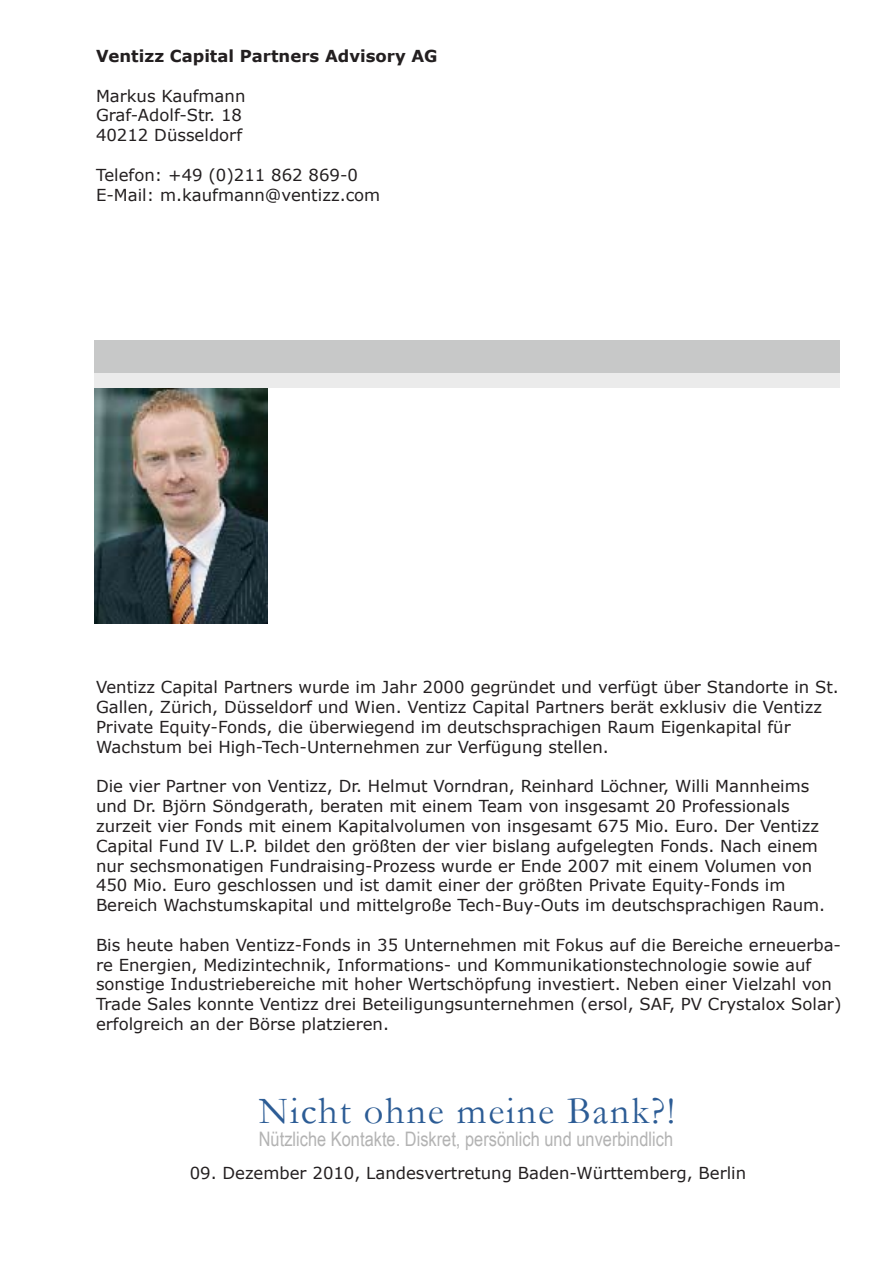
<style>
.page{position:relative;width:893px;height:1263px;background:#fff}
.page>*{position:absolute;margin:0;border:0;box-sizing:border-box;transform-origin:0 0}
.t1{font:38.55px "Garamond";letter-spacing:.045em;color:#2c5c95}
.t2{font:19.95px "Arial Narrow";color:#b3b3b3}
.t3{font:16.5px/19.8px "Verdana";color:#231f20}
.t4{font:700 16.5px "Verdana";color:#231f20}
</style>
<div class="page">
<div style="left:94px;top:373px;width:746px;height:14px;background:#ebebeb"></div>
<div style="left:94px;top:340px;width:746px;height:33px;background:#c7c8c8"></div>
<img style="left:94px;top:388px;width:173px;height:236px">
<p class="t4" style="left:96px;top:46px;width:343px">Ventizz Capital Partners Advisory AG</p>
<p class="t3" style="left:96px;top:85px;width:151px">Markus Kaufmann<br>Graf-Adolf-Str. 18<br>40212 Düsseldorf</p>
<p class="t3" style="left:96px;top:164px;width:286px">Telefon: +49 (0)211 862 869-0<br>E-Mail: m.kaufmann@ventizz.com</p>
<p class="t3" style="left:96px;top:677px;width:744px">Ventizz Capital Partners wurde im Jahr 2000 gegründet und verfügt über Standorte in St.<br>Gallen, Zürich, Düsseldorf und Wien. Ventizz Capital Partners berät exklusiv die Ventizz Private Equity-Fonds, die überwiegend im deutschsprachigen Raum Eigenkapital für Wachstum bei High-Tech-Unternehmen zur Verfügung stellen.</p>
<p class="t3" style="left:96px;top:776px;width:731px">Die vier Partner von Ventizz, Dr. Helmut Vorndran, Reinhard Löchner, Willi Mannheims und Dr. Björn Söndgerath, beraten mit einem Team von insgesamt 20 Professionals zurzeit vier Fonds mit einem Kapitalvolumen von insgesamt 675 Mio. Euro. Der Ventizz Capital Fund IV L.P. bildet den größten der vier bislang aufgelegten Fonds. Nach einem nur sechsmonatigen Fundraising-Prozess wurde er Ende 2007 mit einem Volumen von 450 Mio. Euro geschlossen und ist damit einer der größten Private Equity-Fonds im Bereich Wachstumskapital und mittelgroße Tech-Buy-Outs im deutschsprachigen Raum.</p>
<p class="t3" style="left:96px;top:934px;width:747px">Bis heute haben Ventizz-Fonds in 35 Unternehmen mit Fokus auf die Bereiche erneuerba&shy;re Energien, Medizintechnik, Informations- und Kommunikationstechnologie sowie auf sonstige Industriebereiche mit hoher Wertschöpfung investiert. Neben einer Vielzahl von Trade Sales konnte Ventizz drei Beteiligungsunternehmen (ersol, SAF, PV Crystalox Solar) erfolgreich an der Börse platzieren.</p>
<h1 class="t1" style="left:259px;top:1088px;width:418px">Nicht ohne meine Bank?!</h1>
<p class="t2" style="left:259px;top:1128px;width:416px">Nützliche Kontakte. Diskret, persönlich und unverbindlich</p>
<p class="t3" style="left:190px;top:1162px;width:558px">09. Dezember 2010, Landesvertretung Baden-Württemberg, Berlin</p>
</div>
